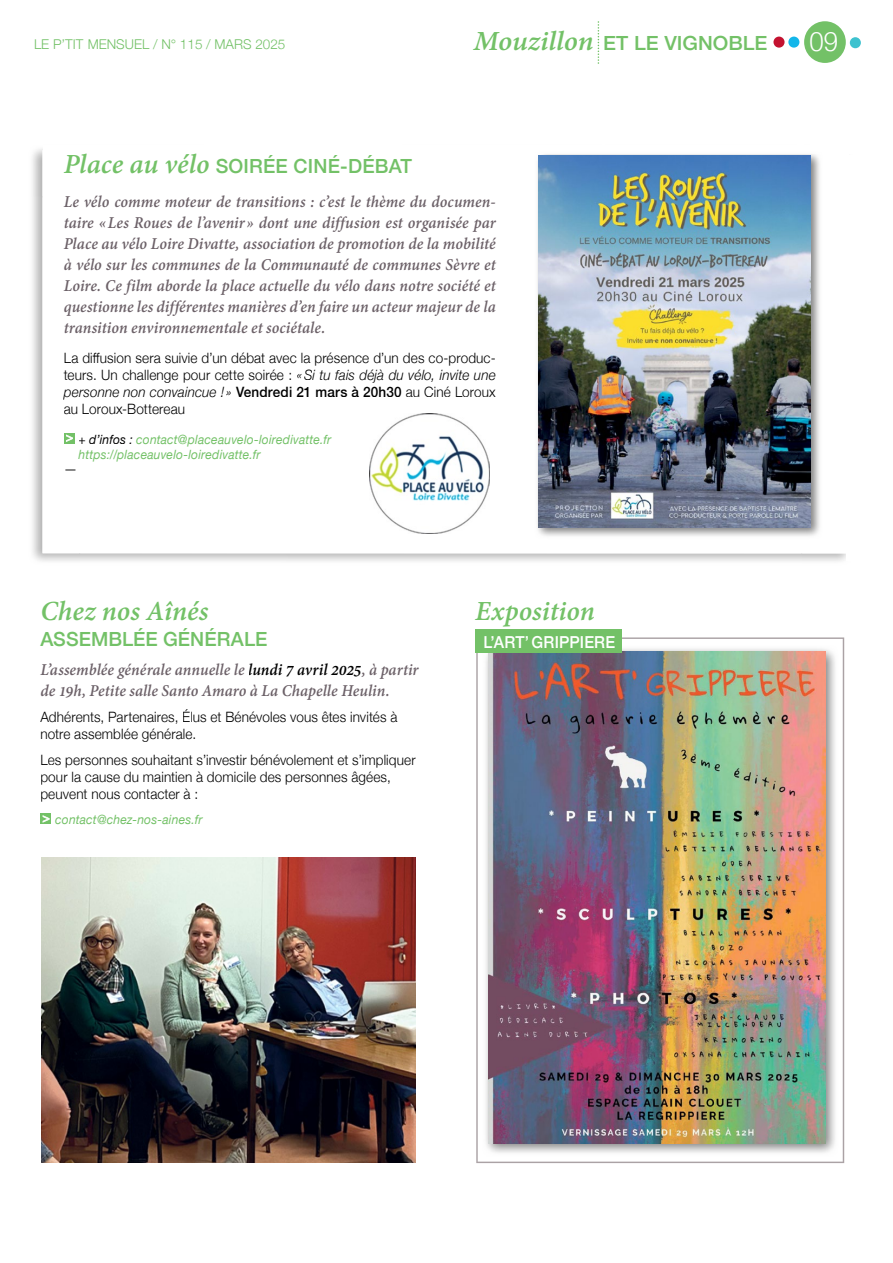
<style>
.page{position:relative;width:893px;height:1263px;background:#fff}
.page>*{position:absolute;margin:0;border:0;box-sizing:border-box;transform-origin:0 0}
.t1{font:italic 700 30px "Adobe Devanagari";color:#73c167}
.t2{font:300 27px "Helvetica Neue";color:#fff;scale:.95 1}
.t3{font:500 19.5px "Helvetica Neue";color:#73c167}
.t4{font:500 19.5px "Helvetica Neue";color:#73c167;scale:1.05 1}
.t5{font:italic 700 18px/21px "Adobe Devanagari";color:#6c6168;text-align:justify;scale:.95 1}
.t6{font:500 16.5px "Helvetica Neue";letter-spacing:.015em;color:#fff;scale:.94 1}
.t7{font:300 14.25px/17.1px "Helvetica Neue";letter-spacing:.01em;color:#000;scale:.95 1}
.t8{font:300 13.5px "Helvetica Neue";color:#73c167}
.t9{font:italic 12.75px/15px "Helvetica Neue";letter-spacing:.015em;color:#73c167;scale:.95 1}
.s1{font-family:"Adobe Devanagari";font-weight:700;font-style:italic;font-size:30px}
.s2{font-style:italic}
.s3{font-weight:500}
.s4{color:#000}
</style>
<div class="page">
<svg style="left:598px;top:21px;width:1px;height:43px"></svg>
<div style="left:773px;top:37px;width:11px;height:11px;background:#c41230;border-radius:50%"></div>
<div style="left:788px;top:37px;width:11px;height:11px;background:#13b6ea;border-radius:50%"></div>
<div style="left:804px;top:21px;width:42px;height:42px;background:#73c167;border-radius:50%"></div>
<div style="left:850px;top:37px;width:11px;height:11px;background:#3ec2cf;border-radius:50%"></div>
<img style="left:32px;top:149px;width:11px;height:47px">
<img style="left:32px;top:196px;width:47px;height:365px">
<svg style="left:43px;top:196px;width:398px;height:357px"></svg>
<div style="left:65px;top:352px;width:425px;height:13px;background:#fff"></div>
<div style="left:64px;top:369px;width:228px;height:14px;background:#fff"></div>
<svg style="left:297px;top:373px;width:5px;height:5px"></svg>
<div style="left:304px;top:369px;width:8px;height:11px;background:#fff"></div>
<div style="left:312px;top:369px;width:184px;height:13px;background:#fff"></div>
<div style="left:63px;top:387px;width:161px;height:12px;background:#fff"></div>
<svg style="left:226px;top:391px;width:5px;height:4px"></svg>
<div style="left:236px;top:386px;width:165px;height:11px;background:#fff"></div>
<div style="left:402px;top:386px;width:94px;height:11px;background:#fff"></div>
<div style="left:64px;top:406px;width:14px;height:8px;background:#fff"></div>
<div style="left:83px;top:404px;width:6px;height:10px;background:#fff"></div>
<div style="left:90px;top:406px;width:6px;height:8px;background:#fff"></div>
<div style="left:98px;top:404px;width:86px;height:10px;background:#fff"></div>
<div style="left:64px;top:433px;width:11px;height:11px;background:#73c167"></div>
<svg style="left:66px;top:434px;width:7px;height:8px"></svg>
<div style="left:79px;top:434px;width:54px;height:10px;background:#fff"></div>
<svg style="left:40px;top:813px;width:11px;height:11px"></svg>
<svg style="left:43px;top:815px;width:7px;height:8px"></svg>
<img style="left:41px;top:858px;width:374px;height:304px">
<img style="left:537px;top:154px;width:284px;height:384px">
<img style="left:539px;top:155px;width:272px;height:373px">
<img style="left:369px;top:414px;width:121px;height:120px">
<svg style="left:476px;top:637px;width:368px;height:526px"></svg>
<img style="left:482px;top:645px;width:357px;height:512px">
<img style="left:488px;top:652px;width:337px;height:491px">
<div style="left:475px;top:629px;width:147px;height:24px;background:#73c167"></div>
<p class="t8" style="left:34px;top:33px;width:253px">le p’tit Mensuel / n° 115 / MARs 2025</p>
<p class="t4" style="left:473px;top:27px;width:282px"><span class="s1">Mouzillon</span> ET LE VIGNOBLE</p>
<h2 class="t2" style="left:809px;top:20px;width:32px">09</h2>
<p class="t3" style="left:64px;top:150px;width:350px"><span class="s1">Place au vélo</span> SOIRÉE CINÉ-DÉBAT</p>
<p class="t5" style="left:64px;top:193px;width:456px">Le vélo comme moteur de transitions : c’est le thème du documen&shy;taire « Les Roues de l’avenir » dont une diffusion est organisée par Place au vélo Loire Divatte, association de promotion de la mobilité à vélo sur les communes de la Communauté de communes Sèvre et Loire. Ce film aborde la place actuelle du vélo dans notre société et questionne les différentes manières d’en faire un acteur majeur de la transition environnementale et sociétale.</p>
<p class="t7" style="left:64px;top:348px;width:456px;text-align:justify">La diffusion sera suivie d’un débat avec la présence d’un des co-produc&shy;teurs. Un challenge pour cette soirée : <span class="s2">«Si tu fais déjà du vélo, invite une personne non convaincue ! »</span> <span class="s3">Vendredi 21 mars à 20h30</span> au Ciné Loroux au loroux-Bottereau</p>
<p class="t9" style="left:79px;top:432px;width:267px"><span class="s4">+ d’infos :</span> contact@placeauvelo-loiredivatte.fr https://placeauvelo-loiredivatte.fr</p>
<p class="t7" style="left:64px;top:459px;width:16px">—</p>
<h1 class="t1" style="left:40px;top:594px;width:170px">Chez nos Aînés</h1>
<p class="t3" style="left:40px;top:623px;width:228px">ASSEmBLÉE GÉNÉRALE</p>
<p class="t6" style="left:484px;top:628px;width:142px">L’ART’GRIPPIERE</p>
<h1 class="t1" style="left:475px;top:594px;width:121px">Exposition</h1>
<p class="t5" style="left:40px;top:661px;width:400px">L’assemblée générale annuelle le <span class="s4">lundi 7 avril 2025</span>, à partir de 19h, Petite salle Santo Amaro à La Chapelle Heulin.</p>
<p class="t7" style="left:40px;top:707px;width:377px">Adhérents, Partenaires, élus et Bénévoles vous êtes invités à notre assemblée générale.</p>
<p class="t7" style="left:40px;top:750px;width:397px">les personnes souhaitant s’investir bénévolement et s’impliquer pour la cause du maintien à domicile des personnes âgées, peuvent nous contacter à :</p>
<p class="t9" style="left:55px;top:813px;width:157px">contact@chez-nos-aines.fr</p>
</div>
